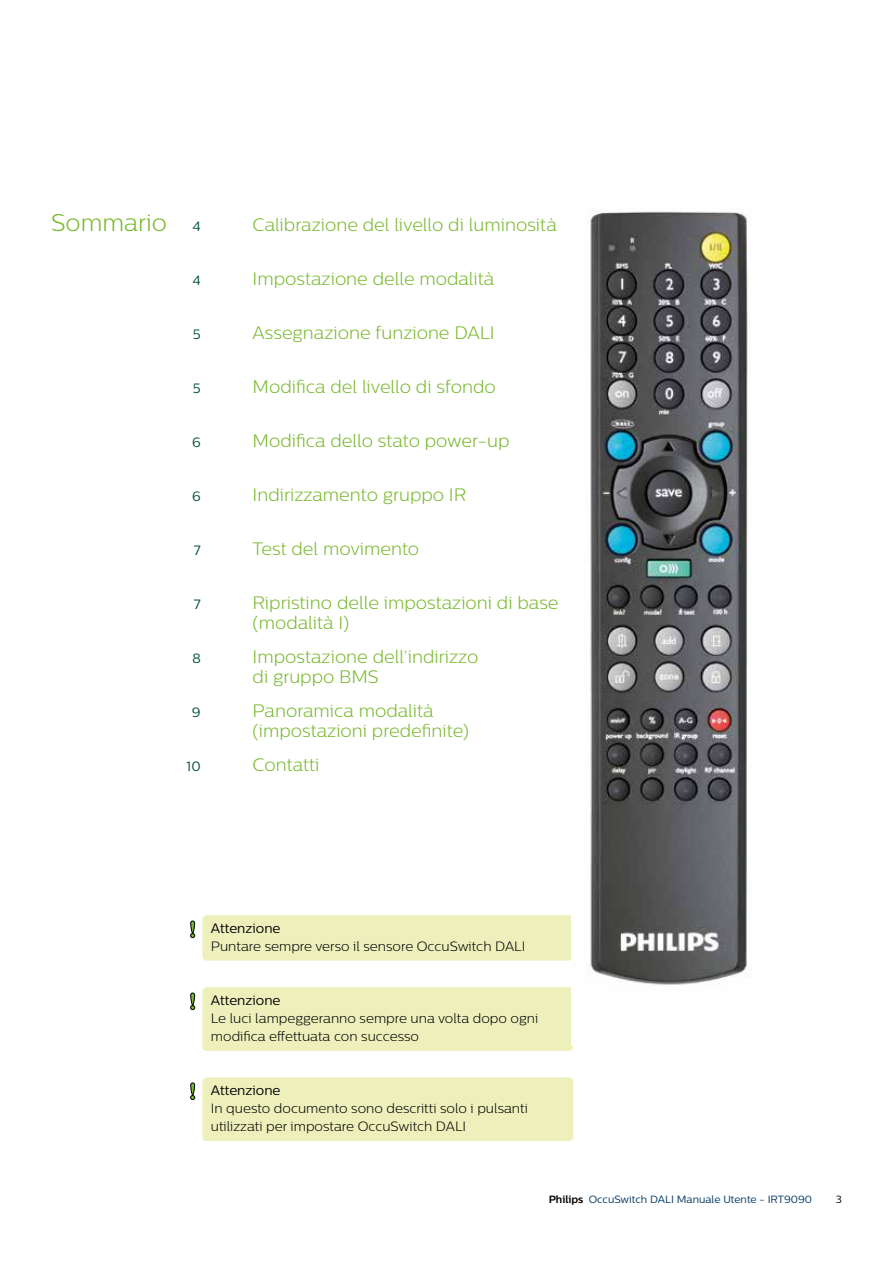
<style>
.page{position:relative;width:893px;height:1263px;background:#fff}
.page>*{position:absolute;margin:0;border:0;box-sizing:border-box;transform-origin:0 0}
.t1{font:300 24px "Centrale Sans";color:#76b82a}
.t2{font:300 18px/20.2px "Centrale Sans";color:#76b82a}
.t3{font:300 13.5px/18px "Centrale Sans";color:#000}
.t4{font:13.5px "Centrale Sans";color:#000}
.t5{font:13.5px "Centrale Sans";color:#00513b}
.t6{font:10.5px "Centrale Sans";color:#003865}
.t7{font:10.5px "Centrale Sans";color:#000}
.s1{font-weight:700;color:#000}
</style>
<div class="page">
<svg style="left:190px;top:921px;width:5px;height:17px"></svg>
<div style="left:202px;top:915px;width:371px;height:45px;background:#eef0bc;border-radius:4px"></div>
<svg style="left:190px;top:993px;width:5px;height:17px"></svg>
<div style="left:202px;top:987px;width:371px;height:64px;background:#eef0bc;border-radius:4px"></div>
<img style="left:571px;top:211px;width:180px;height:834px">
<svg style="left:190px;top:1083px;width:5px;height:17px"></svg>
<div style="left:202px;top:1077px;width:371px;height:64px;background:#eef0bc;border-radius:4px"></div>
<h1 class="t1" style="left:51px;top:209px;width:117px">Sommario</h1>
<p class="t2" style="left:253px;top:214px;width:306px">Calibrazione del livello di luminosità</p>
<p class="t5" style="left:193px;top:218px;width:10px">4</p>
<p class="t5" style="left:193px;top:272px;width:10px">4</p>
<p class="t5" style="left:193px;top:326px;width:9px">5</p>
<p class="t5" style="left:193px;top:380px;width:9px">5</p>
<p class="t5" style="left:192px;top:434px;width:10px">6</p>
<p class="t5" style="left:192px;top:488px;width:10px">6</p>
<p class="t5" style="left:194px;top:542px;width:8px">7</p>
<p class="t5" style="left:194px;top:596px;width:8px">7</p>
<p class="t5" style="left:192px;top:650px;width:10px">8</p>
<p class="t5" style="left:192px;top:704px;width:10px">9</p>
<p class="t5" style="left:186px;top:758px;width:16px">10</p>
<p class="t2" style="left:253px;top:268px;width:243px">Impostazione delle modalità</p>
<p class="t2" style="left:253px;top:322px;width:244px">Assegnazione funzione DALI</p>
<p class="t2" style="left:253px;top:376px;width:245px">Modifica del livello di sfondo</p>
<p class="t2" style="left:253px;top:430px;width:258px">Modifica dello stato power-up</p>
<p class="t2" style="left:253px;top:484px;width:215px">Indirizzamento gruppo IR</p>
<p class="t2" style="left:253px;top:538px;width:168px">Test del movimento</p>
<p class="t2" style="left:253px;top:592px;width:308px">Ripristino delle impostazioni di base (modalità I)</p>
<p class="t2" style="left:253px;top:646px;width:227px">Impostazione dell’indirizzo di gruppo BMS</p>
<p class="t2" style="left:253px;top:700px;width:218px">Panoramica modalità (impostazioni predefinite)</p>
<p class="t2" style="left:253px;top:754px;width:68px">Contatti</p>
<p class="t4" style="left:211px;top:920px;width:71px">Attenzione</p>
<p class="t3" style="left:211px;top:937px;width:316px">Puntare sempre verso il sensore OccuSwitch DALI</p>
<p class="t4" style="left:211px;top:992px;width:71px">Attenzione</p>
<p class="t3" style="left:211px;top:1009px;width:329px">Le luci lampeggeranno sempre una volta dopo ogni modifica effettuata con successo</p>
<p class="t4" style="left:211px;top:1082px;width:71px">Attenzione</p>
<p class="t3" style="left:211px;top:1099px;width:318px">In questo documento sono descritti solo i pulsanti utilizzati per impostare OccuSwitch DALI</p>
<p class="t6" style="left:549px;top:1193px;width:265px"><span class="s1">Philips</span> OccuSwitch DALI Manuale Utente - IRT9090</p>
<p class="t7" style="left:836px;top:1193px;width:8px">3</p>
</div>
